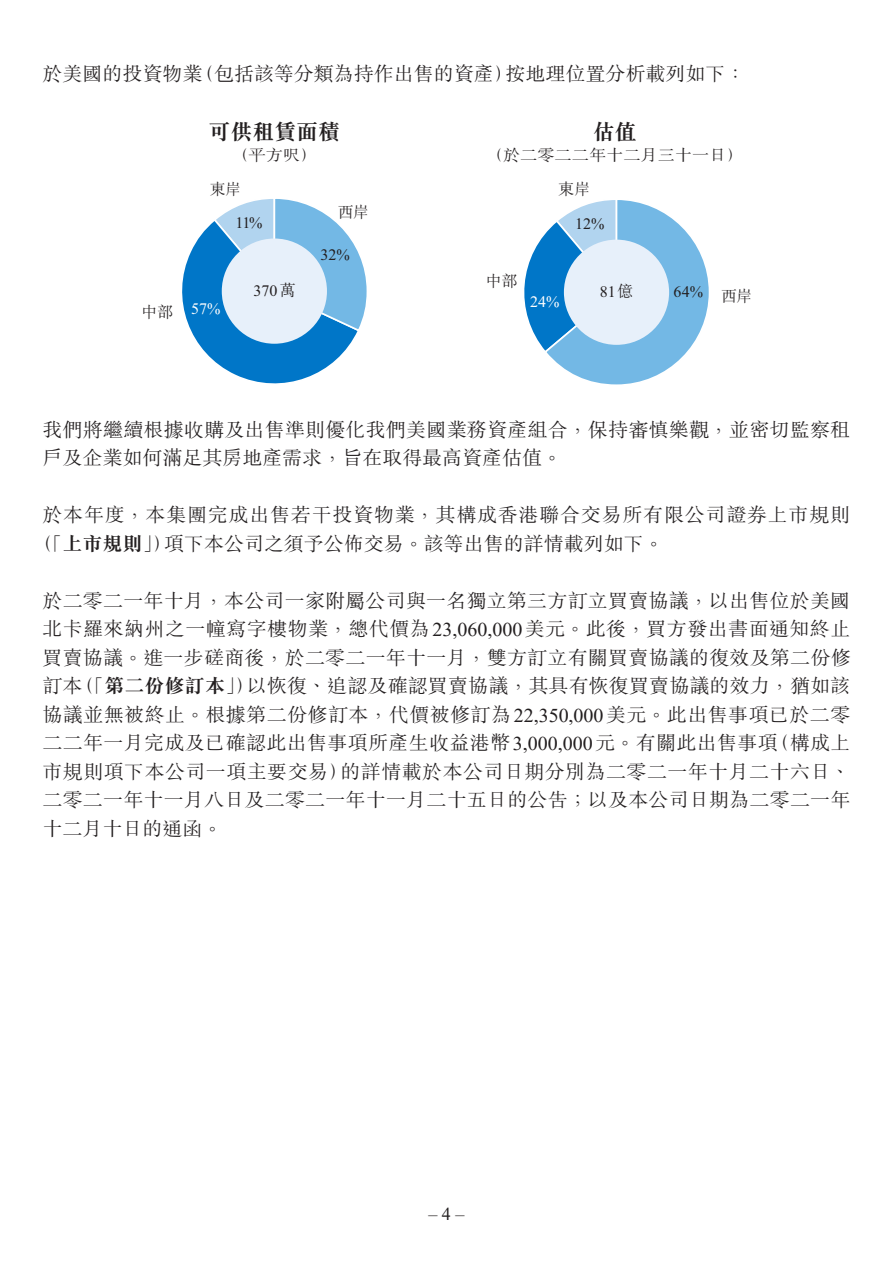
<style>
.page{position:relative;width:893px;height:1263px;background:#fff}
.page>*{position:absolute;margin:0;border:0;box-sizing:border-box;transform-origin:0 0}
.t1{font:21.9px "M Sung HK Bold E Ten B5 H";color:#231f20}
.Body_Text{font:300 19.5px/28.5px "M Sung HK";letter-spacing:.01em;color:#231f20}
.Body_Text-2{font:300 19.5px/28.5px "M Sung HK";letter-spacing:.04em;color:#231f20}
.t2{font:18px "Times New Roman";color:#231f20}
.t3{font:16.05px "M Sung HK Light E Ten B5 H";color:#231f20;scale:1.07 1}
.t4{font:16.05px "Times New Roman";color:#231f20}
.t5{font:16.05px "M Sung HK Light E Ten B5 H";color:#231f20}
.t6{font:16.05px "Times New Roman";color:#fff}
.t7{font:15.75px "M Sung HK Light E Ten B5 H";color:#231f20}
.s1{font-family:"M Sung HK Light E Ten B5 H"}
.s2{font-family:"M Sung HK Light E Ten B5 H";font-size:15.75px}
.s3{font-weight:700}
.s4{font-family:"Times New Roman";font-weight:400}
</style>
<div class="page">
<svg style="left:524px;top:200px;width:185px;height:185px"></svg>
<div style="left:564px;top:240px;width:105px;height:105px;background:#e7f0fa;border-radius:50%"></div>
<svg style="left:182px;top:199px;width:185px;height:185px"></svg>
<div style="left:222px;top:238px;width:105px;height:106px;background:#e7f0fa;border-radius:50%"></div>
<p class="Body_Text" style="left:43px;top:59px;width:704px">於美國的投資物業（包括該等分類為持作出售的資產）按地理位置分析載列如下：</p>
<p class="t5" style="left:141px;top:301px;width:34px">中部</p>
<p class="t1" style="left:209px;top:121px;width:133px">可供租賃面積</p>
<p class="t3" style="left:231px;top:143px;width:82px">（平方呎）</p>
<p class="t7" style="left:210px;top:178px;width:33px">東岸</p>
<p class="t4" style="left:236px;top:214px;width:29px">11%</p>
<p class="t5" style="left:338px;top:201px;width:33px">西岸</p>
<p class="t4" style="left:320px;top:245px;width:31px">32%</p>
<p class="t1" style="left:593px;top:121px;width:45px">估值</p>
<p class="t3" style="left:486px;top:143px;width:242px">（於二零二二年十二月三十一日）</p>
<p class="t5" style="left:558px;top:178px;width:34px">東岸</p>
<p class="t4" style="left:575px;top:214px;width:31px">12%</p>
<p class="t6" style="left:191px;top:299px;width:31px">57%</p>
<p class="t5" style="left:485px;top:270px;width:34px">中部</p>
<p class="t4" style="left:253px;top:281px;width:44px">370<span class="s1">萬</span></p>
<p class="t4" style="left:600px;top:282px;width:35px">81<span class="s2">億</span></p>
<p class="t6" style="left:530px;top:292px;width:31px">24%</p>
<p class="t4" style="left:674px;top:282px;width:31px">64%</p>
<p class="t5" style="left:721px;top:285px;width:33px">西岸</p>
<p class="Body_Text" style="left:43px;top:414px;width:809px">我們將繼續根據收購及出售準則優化我們美國業務資產組合，保持審慎樂觀，並密切監察租戶及企業如何滿足其房地產需求，旨在取得最高資產估值。</p>
<p class="Body_Text-2" style="left:33px;top:500px;width:819px;text-indent:10px">於本年度，本集團完成出售若干投資物業，其構成香港聯合交易所有限公司證券上市規則（「<span class="s3">上市規則</span>」）項下本公司之須予公佈交易。該等出售的詳情載列如下。</p>
<p class="Body_Text" style="left:43px;top:585px;width:810px;text-align:justify">於二零二一年十月，本公司一家附屬公司與一名獨立第三方訂立買賣協議，以出售位於美國北卡羅來納州之一幢寫字樓物業，總代價為<span class="s4">23,060,000</span>美元。此後，買方發出書面通知終止買賣協議。進一步磋商後，於二零二一年十一月，雙方訂立有關買賣協議的復效及第二份修訂本（「<span class="s3">第二份修訂本</span>」）以恢復、追認及確認買賣協議，其具有恢復買賣協議的效力，猶如該協議並無被終止。根據第二份修訂本，代價被修訂為<span class="s4">22,350,000</span>美元。此出售事項已於二零二二年一月完成及已確認此出售事項所產生收益港幣<span class="s4">3,000,000</span>元。有關此出售事項（構成上市規則項下本公司一項主要交易）的詳情載於本公司日期分別為二零二一年十月二十六日、二零二一年十一月八日及二零二一年十一月二十五日的公告；以及本公司日期為二零二一年十二月十日的通函。</p>
<p class="t2" style="left:428px;top:1201px;width:37px">– 4 –</p>
</div>
